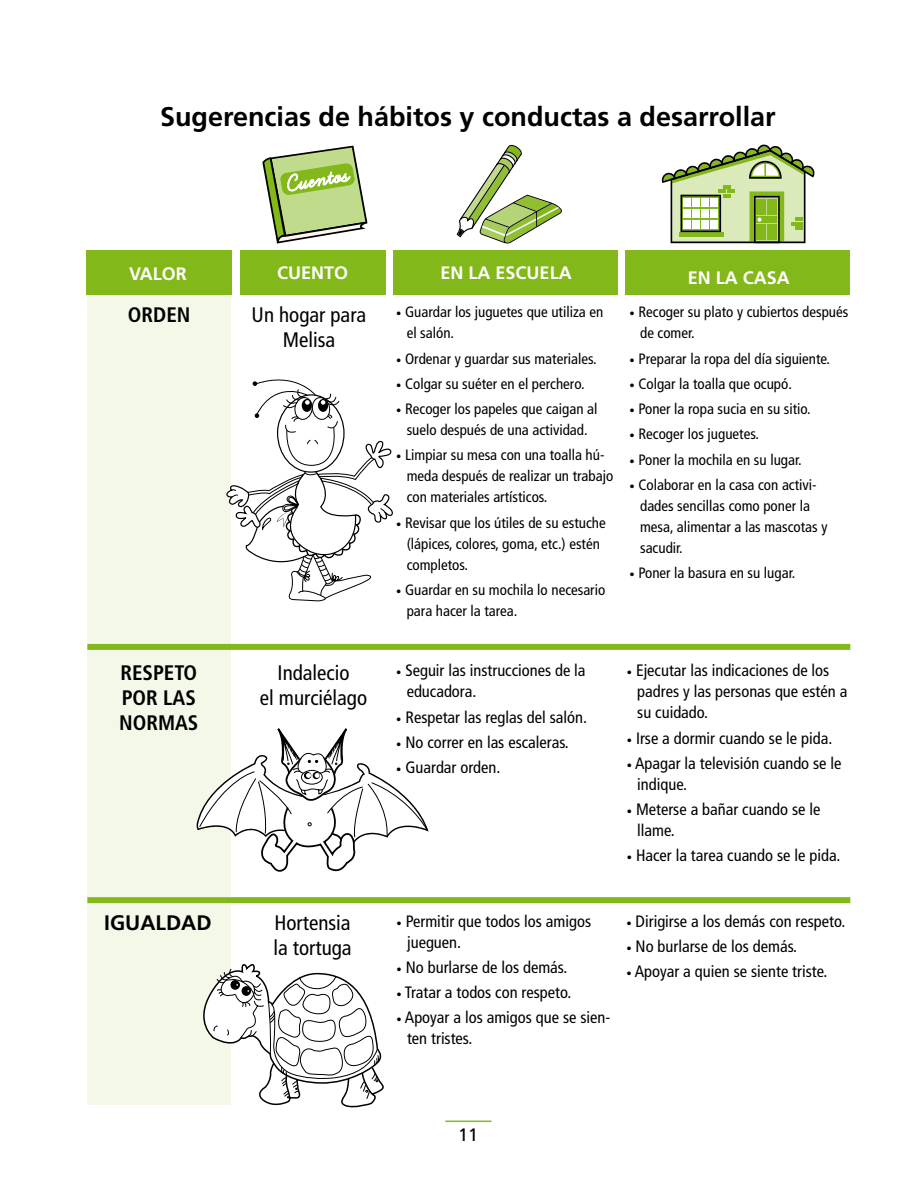
<style>
.page{position:relative;width:918px;height:1188px;background:#fff}
.page>*{position:absolute;margin:0;border:0;box-sizing:border-box;transform-origin:0 0}
.t1{font:700 27px "Frutiger";color:#000}
.t2{font:condensed 21px/25.2px "Frutiger";color:#000;text-align:center}
.t3{font:700 condensed 21px/25.2px "Frutiger";color:#000;text-align:justify}
.t4{font:700 21px "Frutiger";color:#000}
.t5{font:700 18px "Frutiger";color:#fff}
.t6{font:18px "Frutiger";color:#000}
.t7{font:condensed 16.5px/21px "Frutiger";color:#000}
.t8{font:condensed 15px/21px "Frutiger";color:#000}
.s1{font-size:10.5px}
</style>
<div class="page">
<div style="left:394px;top:251px;width:224px;height:44px;background:#83b81a"></div>
<div style="left:626px;top:251px;width:224px;height:44px;background:#83b81a"></div>
<div style="left:86px;top:251px;width:145px;height:44px;background:#83b81a"></div>
<div style="left:240px;top:251px;width:146px;height:44px;background:#83b81a"></div>
<svg style="left:457px;top:145px;width:105px;height:99px"></svg>
<svg style="left:661px;top:144px;width:154px;height:99px"></svg>
<svg style="left:262px;top:146px;width:105px;height:98px"></svg>
<hr style="left:445px;top:1121px;width:46px;height:1px;background:#83b81a">
<div style="left:87px;top:295px;width:144px;height:809px;background:#f3f8e8"></div>
<div style="left:87px;top:644px;width:763px;height:6px;background:#83b81a"></div>
<div style="left:87px;top:897px;width:763px;height:6px;background:#83b81a"></div>
<svg style="left:226px;top:379px;width:167px;height:223px"></svg>
<svg style="left:194px;top:964px;width:190px;height:144px"></svg>
<svg style="left:196px;top:729px;width:233px;height:143px"></svg>
<h1 class="t1" style="left:160px;top:101px;width:617px">Sugerencias de hábitos y conductas a desarrollar</h1>
<p class="t5" style="left:129px;top:263px;width:59px">VALOR</p>
<p class="t5" style="left:277px;top:263px;width:73px">CUENTO</p>
<p class="t5" style="left:441px;top:262px;width:133px">EN LA ESCUELA</p>
<p class="t5" style="left:688px;top:267px;width:104px">EN LA CASA</p>
<h2 class="t3" style="left:128px;top:302px;width:64px">ORDEN</h2>
<p class="t8" style="left:407px;top:302px;width:198px;text-indent:-10px"><span class="s1">•</span> Guardar los juguetes que utiliza en el salón.</p>
<p class="t8" style="left:396px;top:348px;width:202px"><span class="s1">•</span> Ordenar y guardar sus materiales.</p>
<p class="t8" style="left:396px;top:373px;width:190px"><span class="s1">•</span> Colgar su suéter en el perchero.</p>
<p class="t8" style="left:396px;top:399px;width:203px;text-align:center"><span class="s1">•</span> Recoger los papeles que caigan al suelo después de una actividad.</p>
<p class="t8" style="left:407px;top:445px;width:208px;text-indent:-10px"><span class="s1">•</span> Limpiar su mesa con una toalla hú&shy;meda después de realizar un trabajo con materiales artísticos.</p>
<p class="t8" style="left:407px;top:512px;width:201px;text-indent:-10px"><span class="s1">•</span> Revisar que los útiles de su estuche (lápices, colores, goma, etc.) estén completos.</p>
<p class="t8" style="left:407px;top:579px;width:200px;text-indent:-10px"><span class="s1">•</span> Guardar en su mochila lo necesario para hacer la tarea.</p>
<h2 class="t2" style="left:252px;top:302px;width:116px">Un hogar para<br>Melisa</h2>
<p class="t8" style="left:640px;top:302px;width:210px;text-indent:-10px"><span class="s1">•</span> Recoger su plato y cubiertos después de comer.</p>
<p class="t8" style="left:630px;top:348px;width:202px"><span class="s1">•</span> Preparar la ropa del día siguiente.</p>
<p class="t8" style="left:630px;top:373px;width:164px"><span class="s1">•</span> Colgar la toalla que ocupó.</p>
<p class="t8" style="left:630px;top:399px;width:183px"><span class="s1">•</span> Poner la ropa sucia en su sitio.</p>
<p class="t8" style="left:630px;top:424px;width:131px"><span class="s1">•</span> Recoger los juguetes.</p>
<p class="t8" style="left:630px;top:449px;width:174px"><span class="s1">•</span> Poner la mochila en su lugar.</p>
<p class="t8" style="left:640px;top:474px;width:189px;text-indent:-10px"><span class="s1">•</span> Colaborar en la casa con activi&shy;dades sencillas como poner la mesa, alimentar a las mascotas y sacudir.</p>
<p class="t8" style="left:630px;top:563px;width:167px"><span class="s1">•</span> Poner la basura en su lugar.</p>
<h2 class="t3" style="left:119px;top:660px;width:81px">RESPETO POR LAS NORMAS</h2>
<h2 class="t2" style="left:260px;top:660px;width:109px">Indalecio<br>el murciélago</h2>
<p class="t7" style="left:407px;top:660px;width:180px;text-indent:-10px"><span class="s1">•</span> Seguir las instrucciones de la educadora.</p>
<p class="t7" style="left:396px;top:706px;width:192px"><span class="s1">•</span> Respetar las reglas del salón.</p>
<p class="t7" style="left:396px;top:732px;width:174px"><span class="s1">•</span> No correr en las escaleras.</p>
<p class="t7" style="left:396px;top:757px;width:106px"><span class="s1">•</span> Guardar orden.</p>
<p class="t7" style="left:637px;top:660px;width:212px;text-indent:-10px"><span class="s1">•</span> Ejecutar las indicaciones de los padres y las personas que estén a su cuidado.</p>
<p class="t7" style="left:627px;top:727px;width:207px"><span class="s1">•</span> Irse a dormir cuando se le pida.</p>
<p class="t7" style="left:637px;top:753px;width:206px;text-indent:-10px"><span class="s1">•</span> Apagar la televisión cuando se le indique.</p>
<p class="t7" style="left:637px;top:799px;width:185px;text-indent:-10px"><span class="s1">•</span> Meterse a bañar cuando se le llame.</p>
<p class="t7" style="left:627px;top:845px;width:215px"><span class="s1">•</span> Hacer la tarea cuando se le pida.</p>
<h2 class="t4" style="left:104px;top:910px;width:109px">IGUALDAD</h2>
<h2 class="t2" style="left:274px;top:910px;width:80px;text-align:left">Hortensia la tortuga</h2>
<p class="t7" style="left:407px;top:910px;width:186px;text-indent:-10px"><span class="s1">•</span> Permitir que todos los amigos jueguen.</p>
<p class="t7" style="left:397px;top:957px;width:172px"><span class="s1">•</span> No burlarse de los demás.</p>
<p class="t7" style="left:397px;top:982px;width:176px"><span class="s1">•</span> Tratar a todos con respeto.</p>
<p class="t7" style="left:407px;top:1007px;width:205px;text-indent:-10px"><span class="s1">•</span> Apoyar a los amigos que se sien&shy;ten tristes.</p>
<p class="t7" style="left:626px;top:910px;width:220px"><span class="s1">•</span> Dirigirse a los demás con respeto.</p>
<p class="t7" style="left:626px;top:936px;width:172px"><span class="s1">•</span> No burlarse de los demás.</p>
<p class="t7" style="left:626px;top:961px;width:202px"><span class="s1">•</span> Apoyar a quien se siente triste.</p>
<p class="t6" style="left:458px;top:1124px;width:22px">11</p>
</div>
